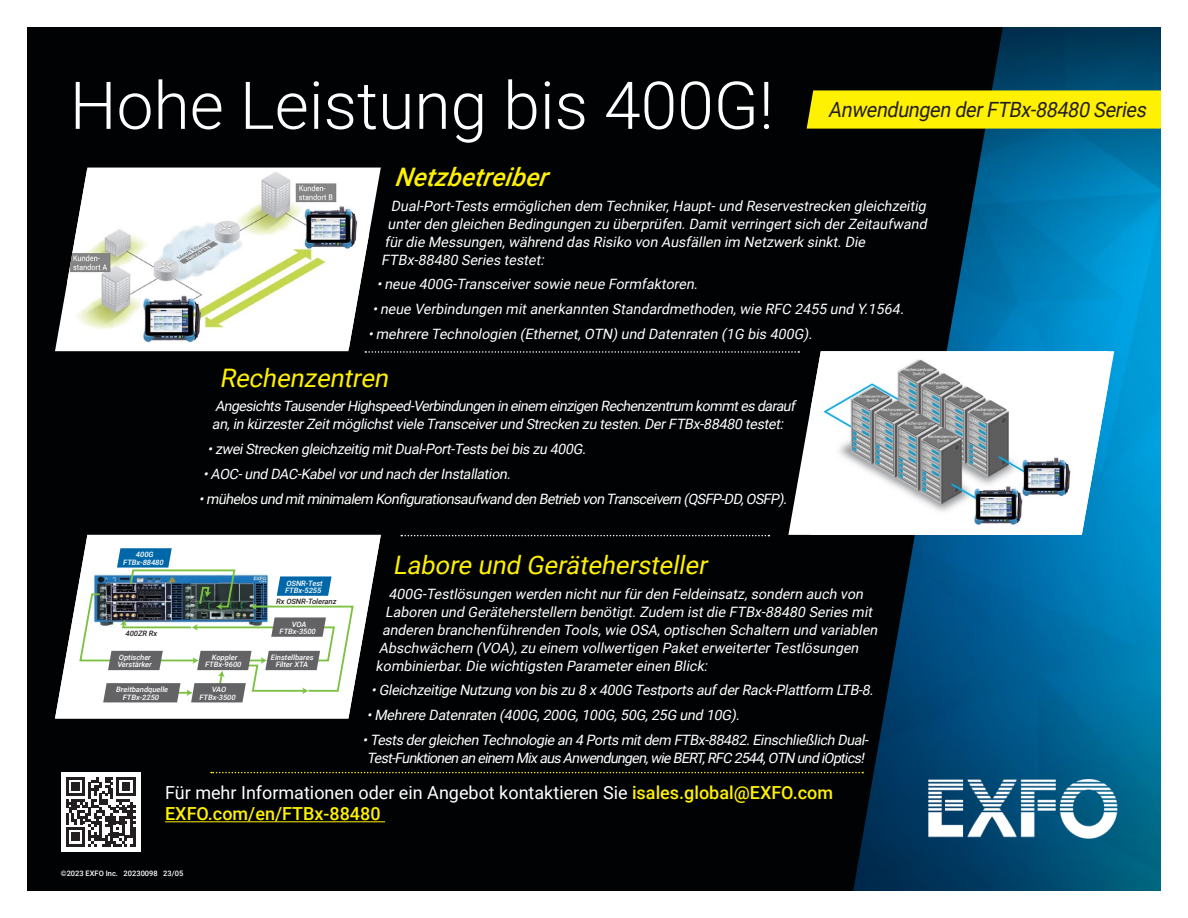
<style>
.page{position:relative;width:1188px;height:918px;background:#fff}
.page>*{position:absolute;margin:0;border:0;box-sizing:border-box;transform-origin:0 0}
.t1{font:300 66px "Roboto";color:#fff}
.t2{font:italic 25.5px "Roboto";color:#fff101}
.t3{font:italic 500 25.5px "Roboto";color:#fff101}
.t4{font:italic 21px "Roboto";color:#231f20;scale:.94 1}
.t5{font:18px/21.6px "Roboto";color:#fff}
.t6{font:italic 14.25px/18px "Roboto";color:#fff;text-align:center}
.t7{font:500 7.5px "Roboto";color:#fff}
.t8{font:italic 500 7.35px/7.4px "Roboto";color:#fff;text-align:center}
.t9{font:italic 500 7.35px "Roboto";color:#231f20}
.s1{font-weight:500;color:#fff101}
</style>
<div class="page">
<div style="left:27px;top:27px;width:1134px;height:864px;background:#010203"></div>
<img style="left:853px;top:27px;width:308px;height:864px">
<svg style="left:211px;top:772px;width:652px;height:1px"></svg>
<div style="left:61px;top:772px;width:80px;height:80px;background:#fff"></div>
<svg style="left:66px;top:777px;width:70px;height:70px"></svg>
<img style="left:55px;top:535px;width:326px;height:184px">
<svg style="left:78px;top:548px;width:277px;height:154px;background:#b0bcbe"></svg>
<svg style="left:788px;top:351px;width:326px;height:184px"></svg>
<img style="left:811px;top:351px;width:297px;height:184px">
<svg style="left:55px;top:168px;width:326px;height:183px"></svg>
<img style="left:67px;top:170px;width:302px;height:178px">
<div style="left:807px;top:90px;width:354px;height:39px;background:#fff101"></div>
<hr style="left:165px;top:821px;width:220px;height:1px;background:#fff101">
<svg style="left:365px;top:351px;width:434px;height:2px"></svg>
<svg style="left:401px;top:535px;width:368px;height:1px"></svg>
<img style="left:924px;top:774px;width:197px;height:67px">
<h1 class="t1" style="left:70px;top:59px;width:706px">Hohe Leistung bis 400G!</h1>
<h3 class="t4" style="left:828px;top:95px;width:345px">Anwendungen derFTBx-88480 Series</h3>
<h2 class="t3" style="left:395px;top:159px;width:160px">Netzbetreiber</h2>
<p class="t6" style="left:391px;top:196px;width:540px">Dual-Port-Tests ermöglichen dem Techniker,Haupt-und Reservestrecken gleichzeitig</p>
<p class="t6" style="left:388px;top:214px;width:544px">unterden gleichen Bedingungen zu überprüfen.Damitverringertsich derZeitaufwand</p>
<p class="t6" style="left:384px;top:232px;width:486px">fürdie Messungen,während das Risiko von Ausfällen im Netzwerk sinkt.Die</p>
<p class="t6" style="left:381px;top:250px;width:167px">FTBx-88480 Series testet:</p>
<p class="t6" style="left:377px;top:275px;width:326px">• neue 400G-Transceiversowie neue Formfaktoren.</p>
<p class="t6" style="left:373px;top:300px;width:536px">• neue Verbindungen mitanerkannten Standardmethoden,wie RFC 2455 und Y.1564.</p>
<p class="t6" style="left:368px;top:324px;width:449px">• mehrere Technologien (Ethernet,OTN)und Datenraten (1G bis 400G).</p>
<h2 class="t2" style="left:219px;top:360px;width:176px">Rechenzentren</h2>
<p class="t6" style="left:212px;top:397px;width:588px;text-align:left">AngesichtsTausenderHighspeed-Verbindungen in einem einzigen Rechenzentrum kommtesdarauf an,in kürzesterZeitmöglichstviele Transceiverund Strecken zu testen.DerFTBx-88480 testet:</p>
<p class="t6" style="left:208px;top:440px;width:383px">• zweiStrecken gleichzeitig mitDual-Port-Tests beibis zu 400G.</p>
<p class="t6" style="left:203px;top:464px;width:312px">• AOC-und DAC-Kabelvorund nach derInstallation.</p>
<p class="t6" style="left:199px;top:489px;width:593px">• mühelosund mitminimalem Konfigurationsaufwand den Betrieb von Transceivern (QSFP-DD,OSFP).</p>
<p class="t8" style="left:123px;top:551px;width:44px">400G<br>FTBx-88480</p>
<p class="t9" style="left:125px;top:628px;width:35px">400ZR Rx</p>
<p class="t8" style="left:117px;top:653px;width:38px;text-align:left">Optischer<br>Verstärker</p>
<p class="t8" style="left:205px;top:653px;width:39px">Koppler<br>FTBx-9600</p>
<p class="t8" style="left:116px;top:686px;width:55px">Breitbandquelle<br>FTBx-2250</p>
<p class="t8" style="left:199px;top:686px;width:39px">VAO<br>FTBx-3500</p>
<p class="t8" style="left:285px;top:579px;width:41px;text-align:left">OSNR-Test<br>FTBx-5255</p>
<p class="t9" style="left:276px;top:596px;width:63px">Rx OSNR-Toleranz</p>
<p class="t8" style="left:279px;top:620px;width:39px">VOA<br>FTBx-3500</p>
<p class="t8" style="left:271px;top:653px;width:46px">Einstellbares<br>FilterXTA</p>
<h2 class="t2" style="left:393px;top:547px;width:321px">Labore und Gerätehersteller</h2>
<p class="t6" style="left:388px;top:584px;width:480px">400G-Testlösungen werden nichtnurfürden Feldeinsatz,sondern auch von</p>
<p class="t6" style="left:385px;top:602px;width:492px">Laboren und Geräteherstellern benötigt.Zudem istdie FTBx-88480 Series mit</p>
<p class="t6" style="left:382px;top:620px;width:500px">anderen branchenführenden Tools,wie OSA,optischen Schaltern und variablen</p>
<p class="t6" style="left:379px;top:638px;width:485px">Abschwächern (VOA),zu einem vollwertigen PaketerweiterterTestlösungen</p>
<p class="t6" style="left:376px;top:656px;width:337px">kombinierbar.Die wichtigsten Parametereinen Blick:</p>
<p class="t6" style="left:371px;top:681px;width:507px">• Gleichzeitige Nutzung von bis zu 8 x 400G Testports aufderRack-Plattform LTB‑8.</p>
<p class="t6" style="left:367px;top:706px;width:377px">• Mehrere Datenraten (400G,200G,100G,50G,25G und 10G).</p>
<p class="t6" style="left:363px;top:730px;width:510px">• Tests dergleichen Technologie an 4 Ports mitdem FTBx‑88482.Einschließlich Dual-<br>Test-Funktionenaneinem MixausAnwendungen,wieBERT,RFC 2544,OTN undiOptics!</p>
<p class="t5" style="left:165px;top:781px;width:669px">Für mehr Informationen oder ein Angebot kontaktieren Sie <span class="s1">isales.global@EXFO.com<br>EXFO.com/en/FTBx-88480</span></p>
<p class="t7" style="left:61px;top:868px;width:124px">©2023 EXFO Inc. 20230098 23/05</p>
</div>
